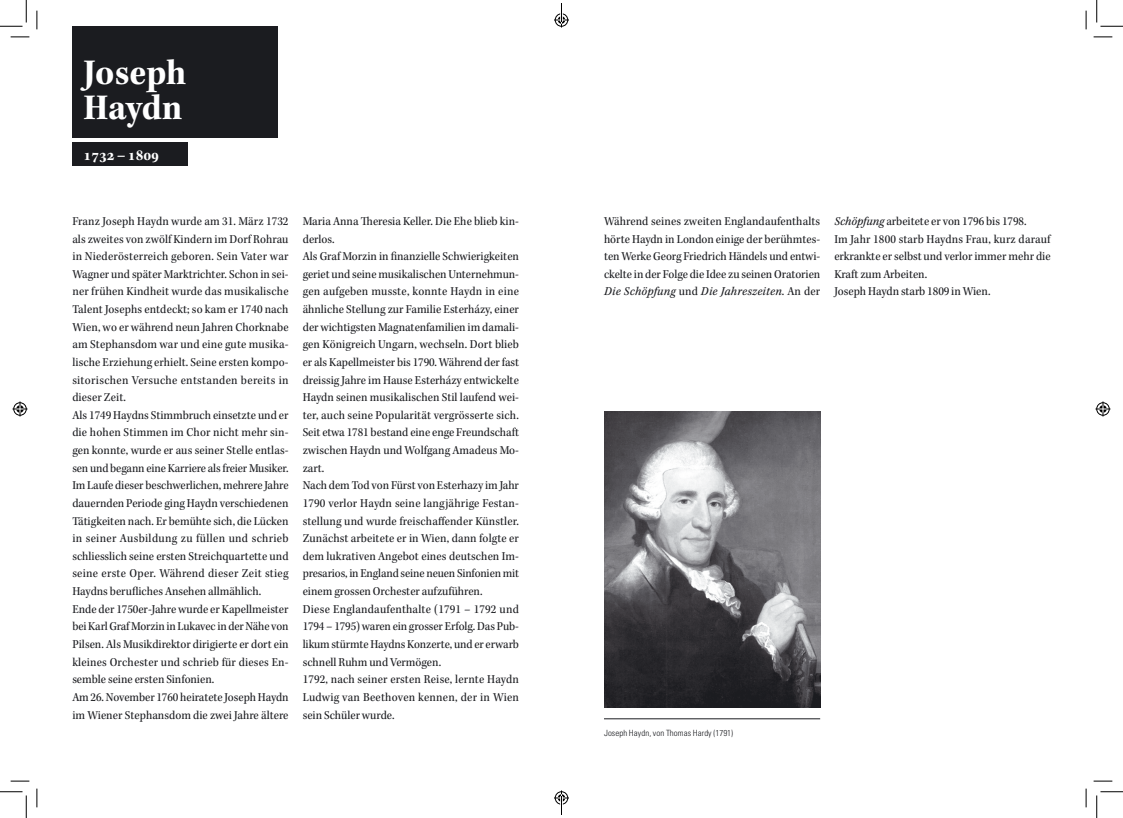
<style>
.page{position:relative;width:1123px;height:818px;background:#fff}
.page>*{position:absolute;margin:0;border:0;box-sizing:border-box;transform-origin:0 0}
.t1{font:37.5px/35.2px "Kepler Std Bold Scn";letter-spacing:-.005em;color:#fff}
.t2{font:16.25px "Kepler Std Bold Scn";letter-spacing:-.005em;color:#fff}
.t3{font:12.5px/17.6px "Kepler Std Scn";color:#1b1c20}
.t4{font:12.5px "Kepler Std Scn It Capt";letter-spacing:.015em;color:#1b1c20}
.t5{font:300 condensed 8.62px "Univers LT Std";letter-spacing:.005em;color:#1b1c20}
.s1{font-family:"Kepler Std Scn"}
.s2{font-family:"Kepler Std Scn It Capt"}
</style>
<div class="page">
<div style="left:72px;top:26px;width:206px;height:87px;background:#1b1c20"></div>
<div style="left:72px;top:47px;width:206px;height:91px;background:#1b1c20"></div>
<hr style="left:604px;top:718px;width:216px;height:1px;background:#1b1c20">
<img style="left:604px;top:411px;width:216px;height:297px">
<div style="left:72px;top:143px;width:116px;height:23px;background:#1b1c20"></div>
<svg style="left:11px;top:36px;width:18px;height:2px"></svg>
<svg style="left:1093px;top:36px;width:19px;height:2px"></svg>
<svg style="left:11px;top:780px;width:18px;height:2px"></svg>
<svg style="left:1093px;top:780px;width:19px;height:2px"></svg>
<svg style="left:36px;top:11px;width:2px;height:18px"></svg>
<svg style="left:36px;top:788px;width:2px;height:19px"></svg>
<svg style="left:1085px;top:11px;width:1px;height:18px"></svg>
<svg style="left:1085px;top:788px;width:1px;height:19px"></svg>
<svg style="left:0;top:0;width:27px;height:27px"></svg>
<svg style="left:0;top:791px;width:27px;height:27px"></svg>
<svg style="left:1096px;top:0;width:27px;height:27px"></svg>
<svg style="left:1096px;top:791px;width:27px;height:27px"></svg>
<svg style="left:13px;top:401px;width:15px;height:15px"></svg>
<svg style="left:1095px;top:401px;width:15px;height:15px"></svg>
<svg style="left:554px;top:3px;width:15px;height:25px"></svg>
<svg style="left:554px;top:790px;width:15px;height:25px"></svg>
<h1 class="t1" style="left:84px;top:56px;width:104px">Joseph<br>Haydn</h1>
<h2 class="t2" style="left:84px;top:146px;width:77px">1732 – 1809</h2>
<p class="t3" style="left:72px;top:213px;width:218px">Franz Joseph Haydn wurde am 31. März 1732 als zweites von zwölf Kindern im Dorf Rohrau in Niederösterreich geboren. Sein Vater war Wagner und später Marktrichter. Schon in sei&shy;ner frühen Kindheit wurde das musikalische Talent Josephs entdeckt; so kam er 1740 nach Wien, wo er während neun Jahren Chorknabe am Stephansdom war und eine gute musika&shy;lische Erziehung erhielt. Seine ersten kompo&shy;sitorischen Versuche entstanden bereits in dieser Zeit.<br>Als 1749 Haydns Stimmbruch einsetzte und er die hohen Stimmen im Chor nicht mehr sin&shy;gen konnte, wurde er aus seiner Stelle entlas&shy;sen und begann eine Karriere als freier Musiker.<br>Im Laufe dieser beschwerlichen, mehrere Jahre dauernden Periode ging Haydn verschiedenen Tätigkeiten nach. Er bemühte sich, die Lücken in seiner Ausbildung zu füllen und schrieb schliesslich seine ersten Streichquartette und seine erste Oper. Während dieser Zeit stieg Haydns berufliches Ansehen allmählich.<br>Ende der 1750er-Jahre wurde er Kapellmeister bei Karl Graf Morzin in Lukavec in der Nähe von Pilsen. Als Musikdirektor dirigierte er dort ein kleines Orchester und schrieb für dieses En&shy;semble seine ersten Sinfonien.<br>Am 26. November 1760 heiratete Joseph Haydn im Wiener Stephansdom die zwei Jahre ältere</p>
<p class="t3" style="left:303px;top:213px;width:218px">Maria Anna Theresia Keller. Die Ehe blieb kin&shy;derlos.<br>Als Graf Morzin in finanzielle Schwierigkeiten geriet und seine musikalischen Unternehmun&shy;gen aufgeben musste, konnte Haydn in eine ähnliche Stellung zur Familie Esterházy, einer der wichtigsten Magnatenfamilien im damali&shy;gen Königreich Ungarn, wechseln. Dort blieb er als Kapellmeister bis 1790. Während der fast dreissig Jahre im Hause Esterházy entwickelte Haydn seinen musikalischen Stil laufend wei&shy;ter, auch seine Popularität vergrösserte sich.<br>Seit etwa 1781 bestand eine enge Freundschaft zwischen Haydn und Wolfgang Amadeus Mo&shy;zart.<br>Nach dem Tod von Fürst von Esterhazy im Jahr 1790 verlor Haydn seine langjährige Festan&shy;stellung und wurde freischaffender Künstler.<br>Zunächst arbeitete er in Wien, dann folgte er dem lukrativen Angebot eines deutschen Im&shy;presarios, in England seine neuen Sinfonien mit einem grossen Orchester aufzuführen.<br>Diese Englandaufenthalte (1791 – 1792 und 1794 – 1795) waren ein grosser Erfolg. Das Pub&shy;likum stürmte Haydns Konzerte, und er erwarb schnell Ruhm und Vermögen.<br>1792, nach seiner ersten Reise, lernte Haydn Ludwig van Beethoven kennen, der in Wien sein Schüler wurde.</p>
<p class="t3" style="left:604px;top:213px;width:218px;text-align:justify">Während seines zweiten Englandaufenthalts hörte Haydn in London einige der berühmtes&shy;ten Werke Georg Friedrich Händels und entwi&shy;ckelte in der Folge die Idee zu seinen Oratorien</p>
<p class="t4" style="left:604px;top:284px;width:218px">Die Schöpfung <span class="s1">und</span> Die Jahreszeiten<span class="s1">. An der</span></p>
<p class="t5" style="left:604px;top:728px;width:131px">Joseph Haydn, von Thomas Hardy (1791)</p>
<p class="t3" style="left:834px;top:213px;width:218px"><span class="s2">Schöpfung</span> arbeitete er von 1796 bis 1798.<br>Im Jahr 1800 starb Haydns Frau, kurz darauf erkrankte er selbst und verlor immer mehr die Kraft zum Arbeiten.<br>Joseph Haydn starb 1809 in Wien.</p>
</div>
